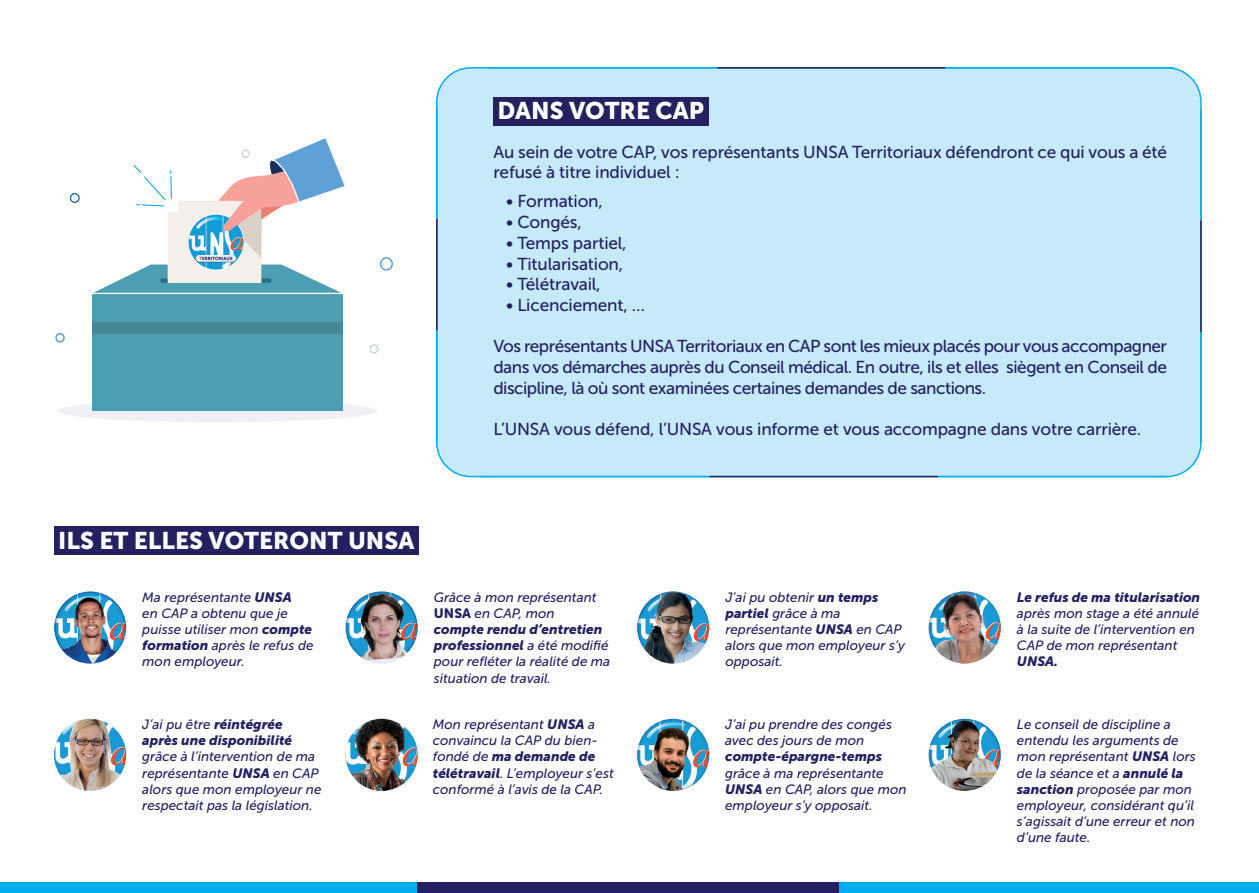
<style>
.page{position:relative;width:1259px;height:893px;background:#fff}
.page>*{position:absolute;margin:0;border:0;box-sizing:border-box;transform-origin:0 0}
.Sous-titre2{font:24px "Museo Sans 900";color:#fff}
.t1{font:17.25px/20.7px "Museo Sans 500";letter-spacing:-.01em;color:#252161}
.CITATION{font:italic 13.5px/16.2px "Museo Sans 500";color:#252161}
.s1{font-family:"Museo Sans 900"}
.s2{font-family:"Museo Sans 900";font-style:normal}
</style>
<div class="page">
<div style="left:437px;top:68px;width:764px;height:409px;background:#c6eafa;border-radius:34px"></div>
<hr style="left:481px;top:476px;width:228px;height:1px;background:#00aeef">
<hr style="left:938px;top:476px;width:228px;height:1px;background:#00aeef">
<hr style="left:709px;top:476px;width:229px;height:1px;background:#252161">
<hr style="left:489px;top:67px;width:228px;height:2px;background:#00aeef">
<hr style="left:945px;top:67px;width:229px;height:2px;background:#00aeef">
<hr style="left:717px;top:67px;width:228px;height:2px;background:#252161">
<hr style="left:1200px;top:109px;width:1px;height:112px;background:#00aeef">
<hr style="left:1200px;top:332px;width:1px;height:111px;background:#00aeef">
<hr style="left:1200px;top:221px;width:1px;height:111px;background:#252161">
<hr style="left:436px;top:108px;width:1px;height:111px;background:#00aeef">
<hr style="left:436px;top:330px;width:1px;height:112px;background:#00aeef">
<hr style="left:436px;top:219px;width:1px;height:111px;background:#252161">
<div style="left:493px;top:97px;width:215px;height:28px;background:#252161"></div>
<div style="left:54px;top:526px;width:364px;height:29px;background:#252161"></div>
<img style="left:54px;top:591px;width:72px;height:73px;border-radius:36px">
<img style="left:637px;top:591px;width:72px;height:73px;border-radius:36px">
<img style="left:928px;top:719px;width:73px;height:72px;border-radius:36px">
<img style="left:928px;top:591px;width:73px;height:73px;border-radius:36px">
<img style="left:637px;top:719px;width:72px;height:72px;border-radius:36px">
<img style="left:54px;top:719px;width:72px;height:72px;border-radius:36px">
<img style="left:345px;top:719px;width:73px;height:72px;border-radius:36px">
<img style="left:345px;top:591px;width:73px;height:73px;border-radius:36px">
<div style="left:0;top:882px;width:418px;height:11px;background:#00aeef"></div>
<div style="left:839px;top:882px;width:420px;height:11px;background:#00aeef"></div>
<div style="left:418px;top:882px;width:421px;height:11px;background:#252161"></div>
<div style="left:57px;top:399px;width:320px;height:23px;background:linear-gradient(to right,#f0f0f4,#f0f0f4);border-radius:50%"></div>
<div style="left:92px;top:293px;width:250px;height:29px;background:#4c9eb2"></div>
<div style="left:92px;top:322px;width:250px;height:88px;background:#4c9eb2"></div>
<div style="left:92px;top:322px;width:250px;height:11px;background:#438799"></div>
<hr style="left:92px;top:293px;width:250px;height:1px;background:#fefaf7">
<svg style="left:93px;top:138px;width:252px;height:155px"></svg>
<div style="left:55px;top:333px;width:10px;height:10px;border:1px solid #5fa1d6;border-radius:50%"></div>
<svg style="left:380px;top:258px;width:12px;height:12px"></svg>
<div style="left:380px;top:257px;width:13px;height:14px;border:1px solid #5fa1d6;border-radius:50%"></div>
<div style="left:369px;top:344px;width:9px;height:9px;border:1px solid #1b2f5c;border-radius:50%"></div>
<div style="left:242px;top:149px;width:8px;height:9px;border:1px solid #1b2f5c;border-radius:50%"></div>
<div style="left:70px;top:193px;width:10px;height:10px;border:1px solid #01549e;border-radius:50%"></div>
<p class="Sous-titre2" style="left:497px;top:97px;width:208px">DANS VOTRE CAP</p>
<p class="Sous-titre2" style="left:58px;top:527px;width:357px">ILS ET ELLES VOTERONT UNSA</p>
<p class="t1" style="left:493px;top:141px;width:675px">Au sein de votre CAP, vos représentants UNSA Territoriaux défendront ce qui vous a été refusé à titre individuel :</p>
<p class="t1" style="left:506px;top:191px;width:98px">• Formation,</p>
<p class="t1" style="left:506px;top:212px;width:77px">• Congés,</p>
<p class="t1" style="left:506px;top:233px;width:122px">• Temps partiel,</p>
<p class="t1" style="left:506px;top:253px;width:119px">• Titularisation,</p>
<p class="t1" style="left:506px;top:274px;width:96px">• Télétravail,</p>
<p class="t1" style="left:506px;top:295px;width:140px">• Licenciement, …</p>
<p class="t1" style="left:493px;top:336px;width:675px;text-align:justify">Vos représentants UNSA Territoriaux en CAP sont les mieux placés pour vous accompagner dans vos démarches auprès du Conseil médical. En outre, ils et elles siègent en Conseil de discipline, là où sont examinées certaines demandes de sanctions.</p>
<p class="t1" style="left:493px;top:419px;width:649px">L’UNSA vous défend, l’UNSA vous informe et vous accompagne dans votre carrière.</p>
<p class="CITATION" style="left:142px;top:589px;width:173px">Ma représentante <span class="s1">UNSA<br></span>en CAP a obtenu que je puisse utiliser mon <span class="s1">compte formation</span> après le refus de mon employeur.</p>
<p class="CITATION" style="left:725px;top:589px;width:181px">J’ai pu obtenir <span class="s1">un temps partiel</span> grâce à ma représentante <span class="s1">UNSA</span> en CAP alors que mon employeur s’y opposait.</p>
<p class="CITATION" style="left:434px;top:589px;width:178px">Grâce à mon représentant<br><span class="s2">UNSA</span> en CAP, mon<br><span class="s1">compte rendu d’entretien professionnel</span> a été modifié pour refléter la réalité de ma situation de travail.</p>
<p class="CITATION" style="left:142px;top:716px;width:181px">J’ai pu être <span class="s1">réintégrée après une disponibilité </span>grâce à l’intervention de ma représentante <span class="s1">UNSA</span> en CAP alors que mon employeur ne respectait pas la législation.</p>
<p class="CITATION" style="left:433px;top:716px;width:182px">Mon représentant <span class="s1">UNSA</span> a convaincu la CAP du bien&shy;fondé de <span class="s1">ma demande de télétravail</span>. L’employeur s’est conformé à l’avis de la CAP.</p>
<p class="CITATION" style="left:725px;top:716px;width:183px">J’ai pu prendre des congés avec des jours de mon <span class="s1">compte-épargne-temps </span>grâce à ma représentante<br><span class="s1">UNSA</span> en CAP, alors que mon employeur s’y opposait.</p>
<p class="CITATION" style="left:1017px;top:589px;width:185px"><span class="s1">Le refus de ma titularisation </span>après mon stage a été annulé à la suite de l’intervention en<br>CAP de mon représentant<br><span class="s1">UNSA.</span></p>
<p class="CITATION" style="left:1017px;top:716px;width:180px">Le conseil de discipline a entendu les arguments de mon représentant <span class="s1">UNSA</span> lors de la séance et a <span class="s1">annulé la sanction</span> proposée par mon employeur, considérant qu’il s’agissait d’une erreur et non d’une faute.</p>
</div>
